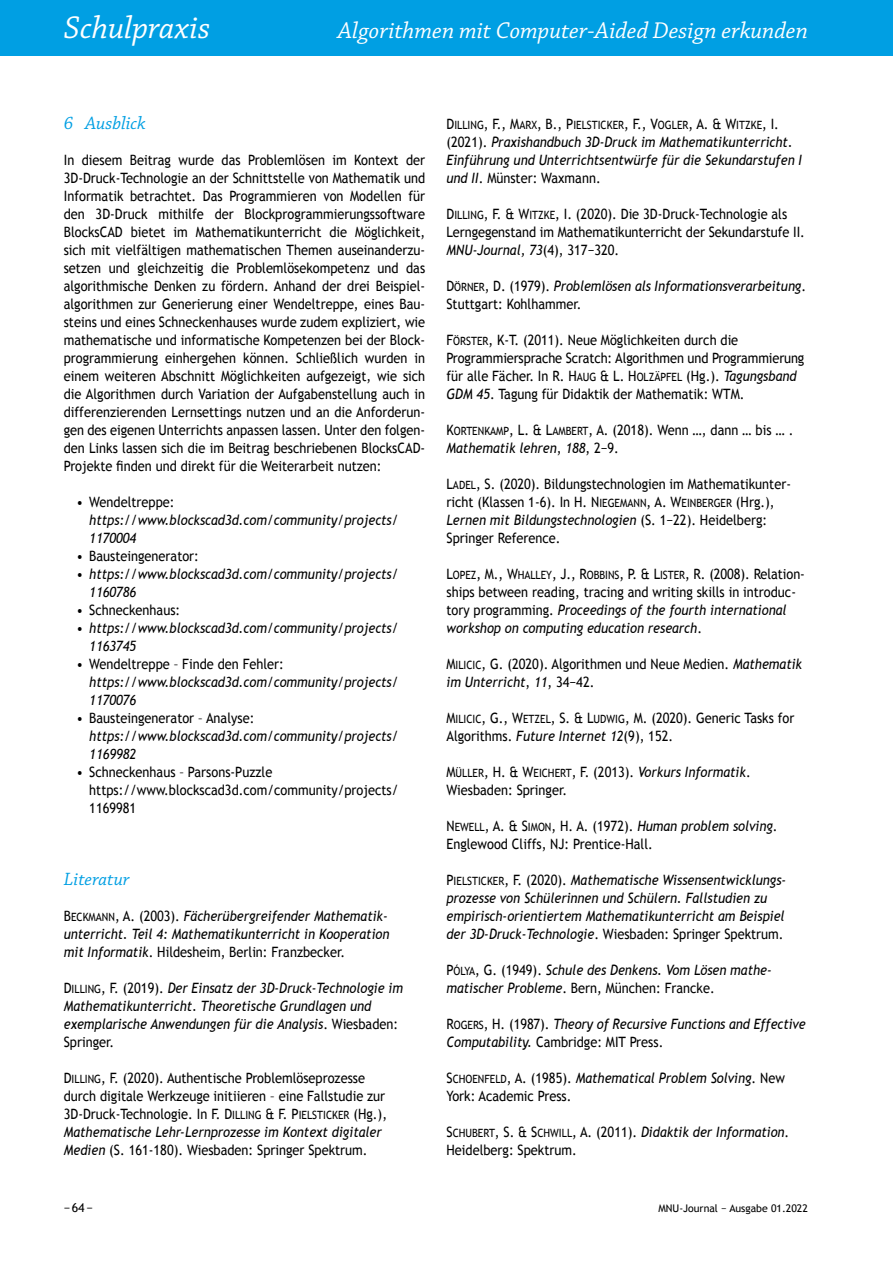
<style>
.page{position:relative;width:893px;height:1263px;background:#fff}
.page>*{position:absolute;margin:0;border:0;box-sizing:border-box;transform-origin:0 0}
.t1{font:italic 33px "Chaparral Pro";color:#fff}
.t2{font:italic 24px "Chaparral Pro";color:#fff}
.t3{font:italic 18.75px "Chaparral Pro";color:#009fe3}
.t4{font:14.25px/18px "Trebuchet MS";color:#000;scale:.9 1}
.t5{font:italic 14.25px/18px "Trebuchet MS";color:#000;scale:.9 1}
.t6{font:12.3px "Trebuchet MS";color:#000}
.t7{font:11.4px "Trebuchet MS SC800";color:#000;scale:.9 1}
.t8{font:10.5px "Trebuchet MS";color:#000}
.s1{font-style:normal}
.s2{font-family:"Trebuchet MS SC800";font-style:normal}
.s3{font-family:"Trebuchet MS SC800";font-style:normal;font-size:11.4px}
.s4{font-family:"Trebuchet MS SC800"}
.s5{font-family:"Trebuchet MS SC800";font-size:11.4px}
.s6{font-style:italic}
.s7{font-size:14.25px}
.s8{font-family:"Trebuchet MS";font-size:14.25px}
</style>
<div class="page">
<div style="left:0;top:0;width:893px;height:55px;background:#009fe3"></div>
<h1 class="t1" style="left:64px;top:10px;width:148px">Schulpraxis</h1>
<h2 class="t2" style="left:338px;top:18px;width:472px">Algorithmen mit Computer-Aided Design erkunden</h2>
<h1 class="t1" style="left:64px;top:10px;width:45px">xxx</h1>
<h3 class="t3" style="left:64px;top:112px;width:83px">6 Ausblick</h3>
<p class="t4" style="left:64px;top:151px;width:403px">In diesem Beitrag wurde das Problemlösen im Kontext der 3D-Druck-Technologie an der Schnittstelle von Mathematik und Informatik betrachtet. Das Programmieren von Modellen für den 3D-Druck mithilfe der Blockprogrammierungssoftware BlocksCAD bietet im Mathematikunterricht die Möglichkeit, sich mit vielfältigen mathematischen Themen auseinanderzu&shy;setzen und gleichzeitig die Problemlösekompetenz und das algorithmische Denken zu fördern. Anhand der drei Beispiel&shy;algorithmen zur Generierung einer Wendeltreppe, eines Bau&shy;steins und eines Schneckenhauses wurde zudem expliziert, wie mathematische und informatische Kompetenzen bei der Block&shy;programmierung einhergehen können. Schließlich wurden in einem weiteren Abschnitt Möglichkeiten aufgezeigt, wie sich die Algorithmen durch Variation der Aufgabenstellung auch in differenzierenden Lernsettings nutzen und an die Anforderun&shy;gen des eigenen Unterrichts anpassen lassen. Unter den folgen&shy;den Links lassen sich die im Beitrag beschriebenen BlocksCAD-Projekte finden und direkt für die Weiterarbeit nutzen:</p>
<p class="t4" style="left:77px;top:493px;width:110px">• Wendeltreppe:</p>
<p class="t5" style="left:89px;top:511px;width:345px">https://www.blockscad3d.com/community/projects/<br>1170004</p>
<p class="t4" style="left:77px;top:547px;width:138px">• Bausteingenerator:</p>
<p class="t5" style="left:89px;top:565px;width:345px;text-indent:-13px"><span class="s1">•</span> https://www.blockscad3d.com/community/projects/<br>1160786</p>
<p class="t4" style="left:77px;top:601px;width:117px">• Schneckenhaus:</p>
<p class="t5" style="left:89px;top:619px;width:345px;text-indent:-13px"><span class="s1">•</span> https://www.blockscad3d.com/community/projects/<br>1163745</p>
<p class="t4" style="left:77px;top:655px;width:232px">• Wendeltreppe – Finde den Fehler:</p>
<p class="t5" style="left:89px;top:673px;width:345px">https://www.blockscad3d.com/community/projects/<br>1170076</p>
<p class="t4" style="left:77px;top:709px;width:199px">• Bausteingenerator – Analyse:</p>
<p class="t5" style="left:89px;top:727px;width:345px">https://www.blockscad3d.com/community/projects/<br>1169982</p>
<p class="t4" style="left:89px;top:763px;width:345px;text-indent:-13px">• Schneckenhaus – Parsons-Puzzle https://www.blockscad3d.com/community/projects/<br>1169981</p>
<h3 class="t3" style="left:64px;top:868px;width:67px">Literatur</h3>
<p class="t5" style="left:64px;top:907px;width:363px;text-align:justify"><span class="s2">B</span><span class="s3">ECKMANN</span><span class="s2">, A.</span> <span class="s1">(2003).</span> Fächerübergreifender Mathematik&shy;unterricht. Teil 4: Mathematikunterricht in Kooperation mit Informatik<span class="s1">. Hildesheim, Berlin: Franzbecker.</span></p>
<p class="t5" style="left:64px;top:979px;width:378px"><span class="s2">D</span><span class="s3">ILLING</span><span class="s2">, F.</span> <span class="s1">(2019).</span> Der Einsatz der 3D-Druck-Technologie im Mathematikunterricht. Theoretische Grundlagen und exemplarische Anwendungen für die Analysis<span class="s1">. Wiesbaden:<br>Springer.</span></p>
<p class="t4" style="left:64px;top:1069px;width:361px"><span class="s4">D</span><span class="s5">ILLING</span><span class="s4">, F.</span> (2020). Authentische Problemlöseprozesse durch digitale Werkzeuge initiieren – eine Fallstudie zur 3D-Druck-Technologie. In <span class="s4">F. D</span><span class="s5">ILLING</span> <span class="s4">&amp; F. P</span><span class="s5">IELSTICKER</span> (Hg.), <span class="s6">Mathematische Lehr-Lernprozesse im Kontext digitaler Medien</span> (S. 161-180). Wiesbaden: Springer Spektrum.</p>
<p class="t7" style="left:446px;top:118px;width:371px"><span class="s7">D</span>ILLING<span class="s7">, F., M</span>ARX<span class="s7">, B., P</span>IELSTICKER<span class="s7">, F., V</span>OGLER<span class="s7">, A. &amp; W</span>ITZKE<span class="s7">, I .</span></p>
<p class="t5" style="left:446px;top:133px;width:397px"><span class="s1">(2021).</span> Praxishandbuch 3D-Druck im Mathematikunterricht.<br>Einführung und Unterrichtsentwürfe für die Sekundarstufen I und II<span class="s1">. Münster: Waxmann.</span></p>
<p class="t4" style="left:446px;top:205px;width:400px"><span class="s4">D</span><span class="s5">ILLING</span><span class="s4">, F. &amp; W</span><span class="s5">ITZKE</span><span class="s4">, I .</span> (2020). Die 3D-Druck-Technologie als<br>Lerngegenstand im Mathematikunterricht der Sekundarstufe II.<br><span class="s6">MNU-Journal, 73</span>(4), 317−320.</p>
<p class="t5" style="left:446px;top:277px;width:401px"><span class="s2">D</span><span class="s3">ÖRNER</span><span class="s2">, D.</span> <span class="s1">(1979).</span> Problemlösen als Informationsverarbeitung<span class="s1">.<br>Stuttgart: Kohlhammer.</span></p>
<p class="t4" style="left:446px;top:331px;width:399px"><span class="s4">F</span><span class="s5">ÖRSTER</span><span class="s4">, K-T.</span> (2011). Neue Möglichkeiten durch die Programmiersprache Scratch: Algorithmen und Programmierung für alle Fächer. In <span class="s4">R. H</span><span class="s5">AUG</span> <span class="s4">&amp; L. H</span> <span class="s5">OLZÄPFEL</span> (Hg.). <span class="s6">Tagungsband GDM 45</span>. Tagung für Didaktik der Mathematik: WTM.</p>
<p class="t4" style="left:446px;top:421px;width:387px"><span class="s4">K</span><span class="s5">ORTENKAMP</span> <span class="s4">, L. &amp; L</span><span class="s5">AMBERT</span><span class="s4">, A.</span> (2018). Wenn …, dann … bis … .<br><span class="s6">Mathematik lehren</span>, <span class="s6">188</span>, 2−9.</p>
<p class="t4" style="left:446px;top:475px;width:384px"><span class="s4">L</span><span class="s5">ADEL</span><span class="s4">, S.</span> (2020). Bildungstechnologien im Mathematikunter&shy;richt (Klassen 1-6). In <span class="s4">H. N</span> <span class="s5">IEGEMANN</span><span class="s4">, A. W</span><span class="s5">EINBERGER</span> (Hrg.), <span class="s6">Lernen mit Bildungstechnologien</span> (S. 1−22). Heidelberg:<br>Springer Reference.</p>
<p class="t7" style="left:446px;top:568px;width:398px"><span class="s7">L</span>OPEZ<span class="s7">, M., W</span>HALLEY<span class="s7">, J., R</span>OBBINS<span class="s7">, P. &amp; L</span>ISTER<span class="s7">, R.</span> <span class="s8">(2008). Relation-</span></p>
<p class="t4" style="left:446px;top:583px;width:390px">ships between reading, tracing and writing skills in introduc&shy;tory programming. <span class="s6">Proceedings of the fourth international workshop on computing education research</span>.</p>
<p class="t4" style="left:446px;top:655px;width:397px"><span class="s4">M</span><span class="s5">ILICIC</span><span class="s4">, G.</span> (2020). Algorithmen und Neue Medien. <span class="s6">Mathematik im Unterricht</span>, <span class="s6">11</span>, 34−42.</p>
<p class="t4" style="left:446px;top:709px;width:388px"><span class="s4">M</span><span class="s5">ILICIC</span><span class="s4">, G., W</span><span class="s5">ETZEL</span><span class="s4">, S. &amp; L</span><span class="s5">UDWIG</span><span class="s4">, M.</span> (2020). Generic Tasks for<br>Algorithms. <span class="s6">Future Internet 12</span>(9), 152.</p>
<p class="t4" style="left:446px;top:763px;width:339px"><span class="s4">M</span><span class="s5">ÜLLER</span><span class="s4">, H. &amp; W</span><span class="s5">EICHERT</span><span class="s4">, F.</span> (2013). <span class="s6">Vorkurs Informatik</span>.<br>Wiesbaden: Springer.</p>
<p class="t4" style="left:446px;top:817px;width:369px"><span class="s4">N</span> <span class="s5">EWELL</span><span class="s4">, A. &amp; S</span><span class="s5">IMON</span><span class="s4">, H. A.</span> (1972). <span class="s6">Human problem solving</span>.<br>Englewood Cliffs, NJ: Prentice-Hall.</p>
<p class="t5" style="left:446px;top:871px;width:377px"><span class="s2">P</span><span class="s3">IELSTICKER</span><span class="s2">, F.</span> <span class="s1">(2020).</span> Mathematische Wissensentwicklungs&shy;prozesse von Schülerinnen und Schülern. Fallstudien zu empirisch-orientiertem Mathematikunterricht am Beispiel der 3D-Druck-Technologie<span class="s1">. Wiesbaden: Springer Spektrum.</span></p>
<p class="t5" style="left:446px;top:961px;width:361px"><span class="s2">P</span><span class="s3">ÓLYA</span><span class="s2">, G.</span> <span class="s1">(1949).</span> Schule des Denkens. Vom Lösen mathe&shy;matischer Probleme<span class="s1">. Bern, München: Francke.</span></p>
<p class="t5" style="left:446px;top:1015px;width:401px"><span class="s2">R</span><span class="s3">OGERS</span> <span class="s2">, H.</span> <span class="s1">(1987).</span> Theory of Recursive Functions and Effective<br>Computability. <span class="s1">Cambridge: MIT Press.</span></p>
<p class="t4" style="left:446px;top:1069px;width:377px"><span class="s4">S</span><span class="s5">CHOENFELD</span><span class="s4">, A.</span> (1985). <span class="s6">Mathematical Problem Solving</span>. New<br>York: Academic Press.</p>
<p class="t4" style="left:446px;top:1123px;width:382px"><span class="s4">S</span><span class="s5">CHUBERT</span><span class="s4">, S. &amp; S</span><span class="s5">CHWILL</span><span class="s4">, A.</span> (2011). <span class="s6">Didaktik der Information</span>.<br>Heidelberg: Spektrum.</p>
<p class="t6" style="left:64px;top:1200px;width:31px">−64−</p>
<p class="t8" style="left:658px;top:1202px;width:151px">MNU-Journal − Ausgabe 01.2022</p>
</div>
